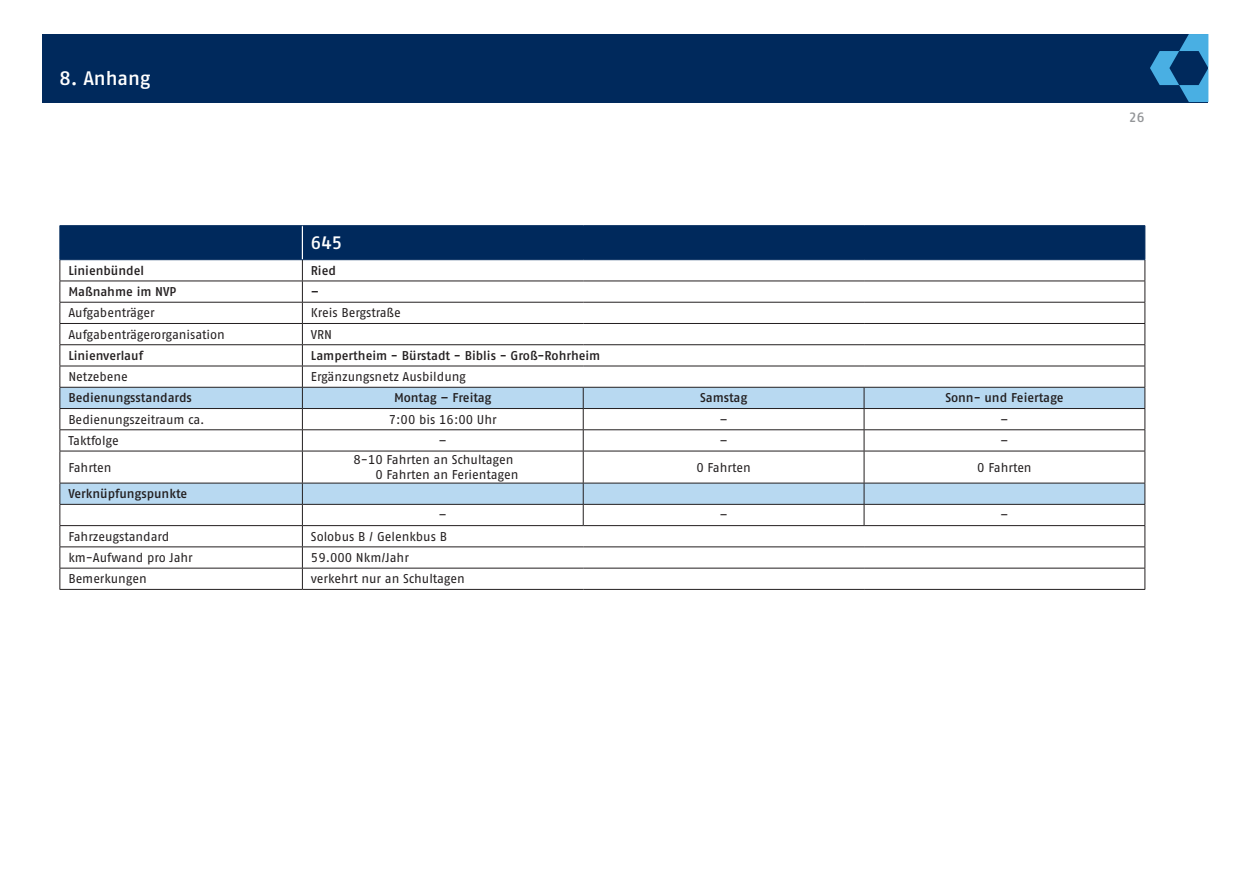
<style>
.page{position:relative;width:1251px;height:893px;background:#fff}
.page>*{position:absolute;margin:0;border:0;box-sizing:border-box;transform-origin:0 0}
.t1{font:19.5px "Fago No Med Tf";color:#fff}
.t2{font:18px "Fago No Med Tf";color:#fff}
.t3{font:13.5px "Fago No Med Tf";color:#939598}
.t4{font:12.75px/14.4px "Fago No Regular Tf";letter-spacing:-.005em;color:#231f20}
.t5{font:12.75px "Fago No Med Tf";letter-spacing:-.005em;color:#231f20}
.s1{color:#fff}
</style>
<div class="page">
<div style="left:43px;top:34px;width:1165px;height:68px;background:#00295c"></div>
<svg style="left:1150px;top:34px;width:58px;height:68px"></svg>
<svg style="left:61px;top:505px;width:1083px;height:84px"></svg>
<svg style="left:61px;top:452px;width:1083px;height:52px"></svg>
<hr style="left:60px;top:451px;width:242px;height:1px;background:#231f20">
<hr style="left:60px;top:451px;width:1px;height:32px;background:#231f20">
<hr style="left:302px;top:451px;width:281px;height:1px;background:#231f20">
<hr style="left:583px;top:451px;width:280px;height:1px;background:#231f20">
<hr style="left:863px;top:451px;width:281px;height:1px;background:#231f20">
<hr style="left:60px;top:483px;width:242px;height:1px;background:#231f20">
<hr style="left:302px;top:483px;width:281px;height:1px;background:#231f20">
<hr style="left:583px;top:483px;width:280px;height:1px;background:#231f20">
<hr style="left:863px;top:483px;width:281px;height:1px;background:#231f20">
<hr style="left:60px;top:504px;width:242px;height:1px;background:#231f20">
<hr style="left:302px;top:504px;width:281px;height:1px;background:#231f20">
<hr style="left:583px;top:504px;width:280px;height:1px;background:#231f20">
<hr style="left:863px;top:504px;width:281px;height:1px;background:#231f20">
<hr style="left:60px;top:525px;width:242px;height:1px;background:#231f20">
<hr style="left:302px;top:525px;width:281px;height:1px;background:#231f20">
<hr style="left:583px;top:525px;width:280px;height:1px;background:#231f20">
<hr style="left:863px;top:525px;width:281px;height:1px;background:#231f20">
<hr style="left:60px;top:547px;width:242px;height:1px;background:#231f20">
<hr style="left:302px;top:547px;width:281px;height:1px;background:#231f20">
<hr style="left:583px;top:547px;width:280px;height:1px;background:#231f20">
<hr style="left:863px;top:547px;width:281px;height:1px;background:#231f20">
<hr style="left:60px;top:568px;width:242px;height:1px;background:#231f20">
<svg style="left:60px;top:483px;width:1px;height:106px"></svg>
<hr style="left:302px;top:568px;width:281px;height:1px;background:#231f20">
<hr style="left:583px;top:568px;width:280px;height:1px;background:#231f20">
<hr style="left:863px;top:568px;width:281px;height:1px;background:#231f20">
<hr style="left:60px;top:589px;width:242px;height:1px;background:#231f20">
<hr style="left:302px;top:589px;width:281px;height:1px;background:#231f20">
<hr style="left:583px;top:589px;width:280px;height:1px;background:#231f20">
<hr style="left:863px;top:589px;width:281px;height:1px;background:#231f20">
<hr style="left:583px;top:451px;width:1px;height:32px;background:#231f20">
<hr style="left:863px;top:451px;width:1px;height:32px;background:#231f20">
<hr style="left:1144px;top:451px;width:1px;height:32px;background:#231f20">
<svg style="left:583px;top:483px;width:1px;height:42px"></svg>
<svg style="left:863px;top:483px;width:1px;height:42px"></svg>
<svg style="left:1144px;top:483px;width:1px;height:106px"></svg>
<svg style="left:60px;top:226px;width:1085px;height:225px"></svg>
<hr style="left:302px;top:451px;width:1px;height:32px;background:#231f20">
<svg style="left:302px;top:483px;width:1px;height:106px"></svg>
<hr style="left:60px;top:225px;width:242px;height:1px;background:#00295c">
<hr style="left:60px;top:226px;width:1px;height:33px;background:#00295c">
<hr style="left:302px;top:225px;width:281px;height:1px;background:#00295c">
<hr style="left:583px;top:225px;width:280px;height:1px;background:#00295c">
<hr style="left:863px;top:225px;width:281px;height:1px;background:#00295c">
<hr style="left:1144px;top:226px;width:1px;height:33px;background:#00295c">
<hr style="left:60px;top:259px;width:242px;height:1px;background:#00295c">
<hr style="left:302px;top:259px;width:281px;height:1px;background:#00295c">
<hr style="left:583px;top:259px;width:280px;height:1px;background:#00295c">
<hr style="left:863px;top:259px;width:281px;height:1px;background:#00295c">
<h1 class="t1" style="left:60px;top:67px;width:92px">8. Anhang</h1>
<h2 class="t2" style="left:311px;top:232px;width:33px">645</h2>
<p class="t5" style="left:68px;top:263px;width:77px">Linienbündel</p>
<p class="t5" style="left:311px;top:263px;width:27px">Ried</p>
<p class="t5" style="left:68px;top:284px;width:110px">Maßnahme im NVP</p>
<p class="t5" style="left:311px;top:284px;width:10px">–</p>
<p class="t4" style="left:68px;top:306px;width:88px">Aufgabenträger</p>
<p class="t4" style="left:311px;top:306px;width:91px">Kreis Bergstraße</p>
<p class="t4" style="left:68px;top:327px;width:158px">Aufgabenträgerorganisation</p>
<p class="t4" style="left:311px;top:327px;width:23px">VRN</p>
<p class="t5" style="left:68px;top:348px;width:76px">Linienverlauf</p>
<p class="t5" style="left:311px;top:348px;width:291px">Lampertheim - Bürstadt - Biblis - Groß-Rohrheim</p>
<p class="t4" style="left:68px;top:369px;width:61px">Netzebene</p>
<p class="t4" style="left:311px;top:369px;width:156px">Ergänzungsnetz Ausbildung</p>
<p class="t5" style="left:68px;top:391px;width:125px">Bedienungsstandards</p>
<p class="t5" style="left:394px;top:391px;width:99px">Montag – Freitag</p>
<p class="t5" style="left:700px;top:391px;width:49px">Samstag</p>
<p class="t5" style="left:945px;top:391px;width:120px">Sonn- und Feiertage</p>
<p class="t4" style="left:68px;top:412px;width:138px">Bedienungszeitraum ca.</p>
<p class="t4" style="left:389px;top:412px;width:109px">7:00 bis 16:00 Uhr</p>
<p class="t4" style="left:719px;top:412px;width:10px">–</p>
<p class="t4" style="left:1000px;top:412px;width:10px">–</p>
<p class="t4" style="left:68px;top:433px;width:52px">Taktfolge</p>
<p class="t4" style="left:438px;top:433px;width:10px">–</p>
<p class="t4" style="left:719px;top:433px;width:10px">–</p>
<p class="t4" style="left:1000px;top:433px;width:10px">–</p>
<p class="t4" style="left:68px;top:460px;width:45px">Fahrten</p>
<p class="t4" style="left:353px;top:453px;width:166px">8-10 Fahrten an Schultagen<br><span class="s1">8-1</span>0 Fahrten an Ferientagen</p>
<p class="t4" style="left:696px;top:460px;width:56px">0 Fahrten</p>
<p class="t4" style="left:977px;top:460px;width:56px">0 Fahrten</p>
<p class="t5" style="left:68px;top:486px;width:120px">Verknüpfungspunkte</p>
<p class="t4" style="left:438px;top:508px;width:10px">–</p>
<p class="t4" style="left:719px;top:508px;width:10px">–</p>
<p class="t4" style="left:1000px;top:508px;width:10px">–</p>
<p class="t4" style="left:68px;top:529px;width:102px">Fahrzeugstandard</p>
<p class="t4" style="left:311px;top:529px;width:138px">Solobus B / Gelenkbus B</p>
<p class="t4" style="left:68px;top:550px;width:126px">km-Aufwand pro Jahr</p>
<p class="t4" style="left:311px;top:550px;width:99px">59.000 Nkm/Jahr</p>
<p class="t4" style="left:68px;top:571px;width:80px">Bemerkungen</p>
<p class="t4" style="left:311px;top:571px;width:155px">verkehrt nur an Schultagen</p>
<p class="t3" style="left:1128px;top:110px;width:17px">26</p>
</div>
